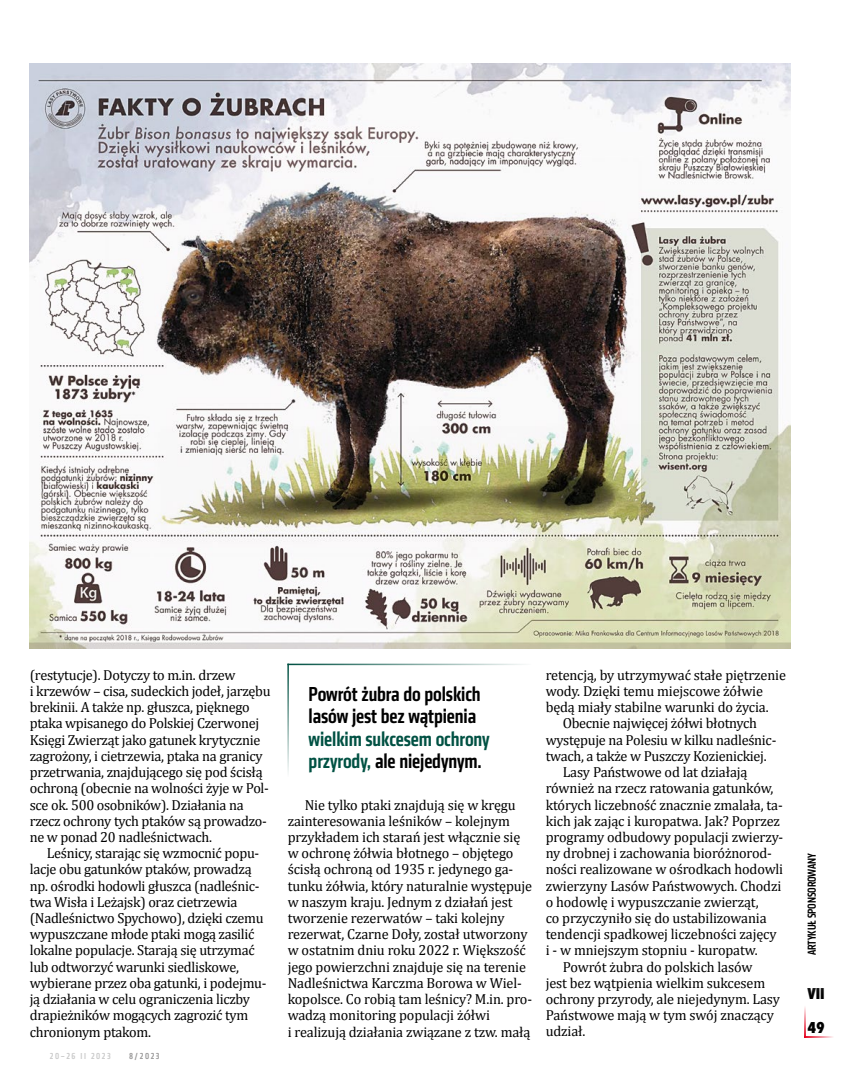
<style>
.page{position:relative;width:842px;height:1085px;background:#fff}
.page>*{position:absolute;margin:0;border:0;box-sizing:border-box;transform-origin:0 0}
.t1{font:500 condensed 21px/22.5px "Klavika";letter-spacing:-.005em;color:#005143}
.t2{font:500 condensed 21px/22.5px "Klavika";letter-spacing:-.005em;color:#000}
.t3{font:14.55px/16.2px "Cambria";letter-spacing:-.02em;color:#000}
.t4{font:800 condensed 14.55px "Futura";color:#000}
.t5{font:500 condensed 12px "Klavika";letter-spacing:-.01em;color:#000}
.t6{font:500 condensed 9px "Klavika";letter-spacing:.18em;color:#cacaca}
.t7{font:500 condensed 9px "Klavika";color:#999898}
.s1{color:#000}
</style>
<div class="page">
<img style="left:30px;top:63px;width:761px;height:585px">
<hr style="left:287px;top:663px;width:245px;height:2px;background:#005143">
<hr style="left:287px;top:663px;width:2px;height:114px;background:#005143">
<hr style="left:804px;top:1005px;width:1px;height:32px;background:#e40521">
<svg style="left:805px;top:1036px;width:28px;height:1px"></svg>
<p class="t3" style="left:30px;top:666px;width:242px">(restytucje). Dotyczy to m.in. drzew<br>i krzewów – cisa, sudeckich jodeł, jarzębu brekinii. A także np. głuszca, pięknego ptaka wpisanego do Polskiej Czerwonej Księgi Zwierząt jako gatunek krytycznie zagrożony, i cietrzewia, ptaka na granicy przetrwania, znajdującego się pod ścisłą ochroną (obecnie na wolności żyje w Pol&shy;sce ok. 500 osobników). Działania na rzecz ochrony tych ptaków są prowadzo&shy;ne w ponad 20 nadleśnictwach.</p>
<p class="t3" style="left:30px;top:844px;width:238px;text-indent:17px">Leśnicy, starając się wzmocnić popu&shy;lacje obu gatunków ptaków, prowadzą np. ośrodki hodowli głuszca (nadleśnic&shy;twa Wisła i Leżajsk) oraz cietrzewia (Nadleśnictwo Spychowo), dzięki czemu wypuszczane młode ptaki mogą zasilić lokalne populacje. Starają się utrzymać lub odtworzyć warunki siedliskowe, wybierane przez oba gatunki, i podejmu&shy;ją działania w celu ograniczenia liczby drapieżników mogących zagrozić tym chronionym ptakom.</p>
<p class="t6" style="left:50px;top:1050px;width:63px">20–26 II 2023</p>
<p class="t7" style="left:129px;top:1050px;width:32px">8/2023</p>
<h1 class="t2" style="left:309px;top:682px;width:174px">Powrót żubra do polskich lasów jest bez wątpienia</h1>
<h1 class="t1" style="left:309px;top:727px;width:183px">wielkim sukcesem ochrony przyrody, <span class="s1">ale niejedynym.</span></h1>
<p class="t3" style="left:288px;top:796px;width:246px;text-indent:17px">Nie tylko ptaki znajdują się w kręgu zainteresowania leśników – kolejnym przykładem ich starań jest włącznie się w ochronę żółwia błotnego – objętego ścisłą ochroną od 1935 r. jedynego ga&shy;tunku żółwia, który naturalnie występuje w naszym kraju. Jednym z działań jest tworzenie rezerwatów – taki kolejny rezerwat, Czarne Doły, został utworzony w ostatnim dniu roku 2022 r. Większość jego powierzchni znajduje się na terenie Nadleśnictwa Karczma Borowa w Wiel&shy;kopolsce. Co robią tam leśnicy? M.in. pro&shy;wadzą monitoring populacji żółwi<br>i realizują działania związane z tzw. małą</p>
<p class="t3" style="left:546px;top:666px;width:242px">retencją, by utrzymywać stałe piętrzenie</p>
<p class="t3" style="left:546px;top:682px;width:219px">wody. Dzięki temu miejscowe żółwie</p>
<p class="t3" style="left:546px;top:699px;width:224px">będą miały stabilne warunki do życia.</p>
<p class="t3" style="left:563px;top:715px;width:196px">Obecnie najwięcej żółwi błotnych</p>
<p class="t3" style="left:546px;top:731px;width:232px">występuje na Polesiu w kilku nadleśnic-</p>
<p class="t3" style="left:546px;top:747px;width:222px">twach, a także w Puszczy Kozienickiej.</p>
<p class="t3" style="left:563px;top:763px;width:186px">Lasy Państwowe od lat działają</p>
<p class="t3" style="left:546px;top:780px;width:229px">również na rzecz ratowania gatunków,</p>
<p class="t3" style="left:546px;top:796px;width:239px">których liczebność znacznie zmalała, ta-</p>
<p class="t3" style="left:546px;top:812px;width:236px">kich jak zając i kuropatwa. Jak? Poprzez</p>
<p class="t3" style="left:546px;top:828px;width:239px">programy odbudowy populacji zwierzy-</p>
<p class="t3" style="left:546px;top:844px;width:228px">ny drobnej i zachowania bioróżnorod-</p>
<p class="t3" style="left:546px;top:861px;width:239px">ności realizowane w ośrodkach hodowli</p>
<p class="t3" style="left:546px;top:877px;width:237px">zwierzyny Lasów Państwowych. Chodzi</p>
<p class="t3" style="left:546px;top:893px;width:214px">o hodowlę i wypuszczanie zwierząt,</p>
<p class="t3" style="left:546px;top:909px;width:222px">co przyczyniło się do ustabilizowania</p>
<p class="t3" style="left:546px;top:925px;width:232px">tendencji spadkowej liczebności zajęcy</p>
<p class="t3" style="left:546px;top:942px;width:213px">i - w mniejszym stopniu - kuropatw.</p>
<p class="t3" style="left:563px;top:958px;width:191px">Powrót żubra do polskich lasów</p>
<p class="t3" style="left:546px;top:974px;width:221px">jest bez wątpienia wielkim sukcesem</p>
<p class="t3" style="left:546px;top:990px;width:236px">ochrony przyrody, ale niejedynym. Lasy</p>
<p class="t3" style="left:546px;top:1006px;width:230px">Państwowe mają w tym swój znaczący</p>
<p class="t3" style="left:546px;top:1023px;width:41px">udział.</p>
<p class="t5" style="left:804px;top:955px;width:104px;rotate:-90deg">ARTYKUŁ SPONSOROWANY</p>
<p class="t4" style="left:807px;top:983px;width:19px">VII</p>
<p class="t4" style="left:807px;top:1016px;width:19px">49</p>
</div>
